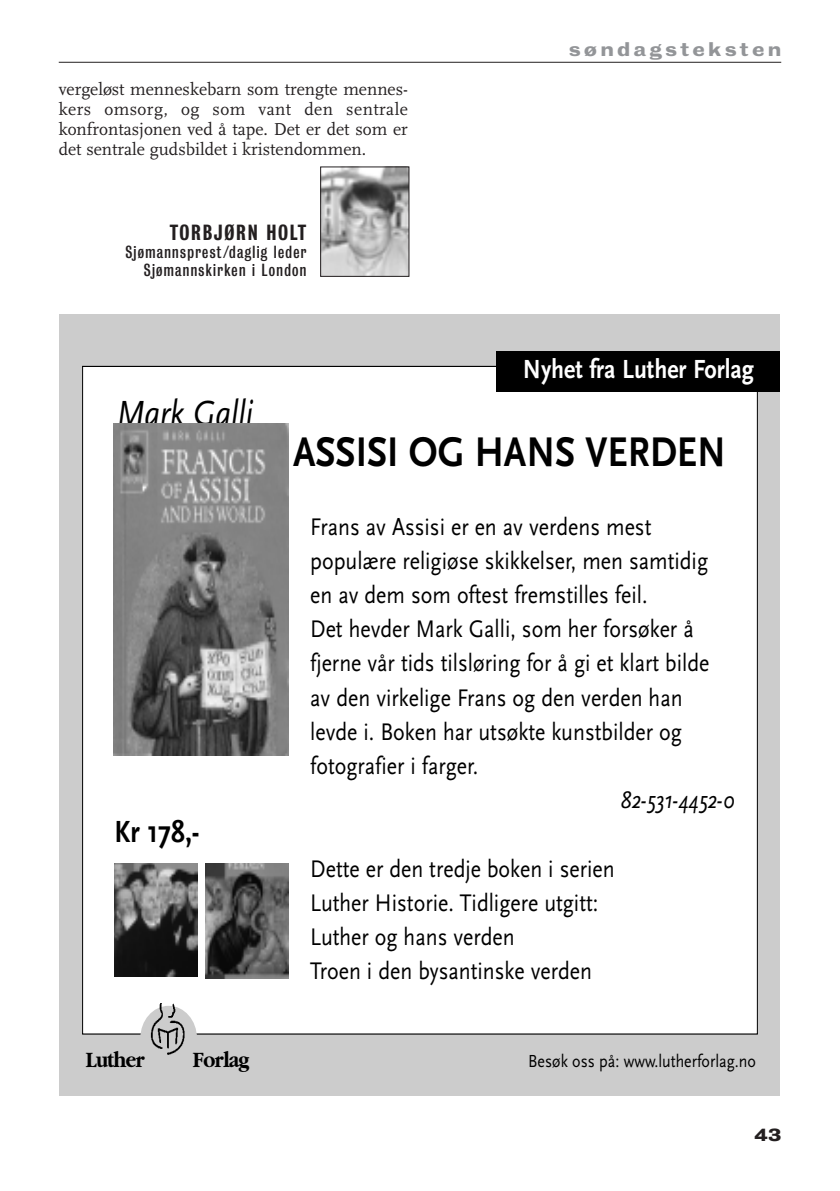
<style>
.page{position:relative;width:840px;height:1191px;background:#fff}
.page>*{position:absolute;margin:0;border:0;box-sizing:border-box;transform-origin:0 0}
.t1{font:43.2px "Scala Sans Bold+CEBKYI";color:#000;scale:.87 1}
.t2{font:36.4px "Scala Sans Italic+ZCVSWV";color:#000;scale:.87 1}
.t3{font:32px "Scala Sans Bold+CEBKYI";color:#000;scale:.87 1}
.t4{font:27.4px "Scala Sans Bold+CEBKYI";color:#fff;scale:.87 1}
.t5{font:25px/34.2px "Scala Sans+ATYIHD";color:#000;scale:.87 1}
.t6{font:25px "Scala Sans Italic+ZCVSWV";color:#000;scale:.87 1}
.t7{font:22.8px "Garamond Bold+GIKTUV";color:#000;scale:.87 1}
.t8{font:20px "Bureau Grotesque Three Five";letter-spacing:.085em;color:#231f20}
.t9{font:18.2px "Scala Sans+ATYIHD";color:#000;scale:.87 1}
.t10{font:18px/20px "Scala";color:#231f20;text-align:justify}
.t11{font:18px "Bureau Grotesque Seven Nine";letter-spacing:.18em;color:#939598}
.t12{font:16px/18.2px "Bureau Grotesque Three Three";letter-spacing:.08em;color:#231f20;text-align:right}
.t13{font:16px "Bureau Grotesque Seven Nine";color:#231f20}
</style>
<div class="page">
<hr style="left:59px;top:62px;width:721px;height:1px;background:#231f20">
<img style="left:322px;top:169px;width:85px;height:106px">
<div style="left:320px;top:167px;width:89px;height:110px;border:1px solid #231f20"></div>
<div style="left:60px;top:314px;width:720px;height:782px;background:#ccc"></div>
<div style="left:83px;top:367px;width:673px;height:666px;background:#fff"></div>
<div style="left:496px;top:351px;width:284px;height:40px;background:#000"></div>
<div style="left:140px;top:1005px;width:57px;height:65px;background:#ccc;border-radius:50%"></div>
<img style="left:151px;top:1003px;width:33px;height:52px">
<img style="left:114px;top:423px;width:174px;height:332px">
<img style="left:114px;top:863px;width:83px;height:113px">
<img style="left:206px;top:863px;width:82px;height:115px">
<p class="t10" style="left:59px;top:79px;width:350px">vergeløst menneskebarn som trengte mennes&shy;kers omsorg, og som vant den sentrale konfrontasjonen ved å tape. Det er det som er det sentrale gudsbildet i kristendommen.</p>
<p class="t8" style="left:170px;top:221px;width:138px">TORBJØRN HOLT</p>
<p class="t12" style="left:125px;top:243px;width:182px">Sjømannsprest/daglig leder<br>Sjømannskirken i London</p>
<p class="t11" style="left:568px;top:39px;width:214px">søndagsteksten</p>
<p class="t4" style="left:522px;top:352px;width:267px">Nyhet fra Luther Forlag</p>
<h2 class="t2" style="left:117px;top:391px;width:158px">Mark Galli</h2>
<h1 class="t1" style="left:117px;top:426px;width:701px">FRANS AV ASSISI OG HANS VERDEN</h1>
<p class="t3" style="left:114px;top:812px;width:99px">Kr 178,-</p>
<p class="t7" style="left:86px;top:1045px;width:69px">Luther</p>
<p class="t7" style="left:193px;top:1045px;width:66px">Forlag</p>
<p class="t5" style="left:310px;top:509px;width:460px">Frans av Assisi er en av verdens mest populære religiøse skikkelser, men samtidig en av dem som oftest fremstilles feil.<br>Det hevder Mark Galli, som her forsøker å fjerne vår tids tilsløring for å gi et klart bilde av den virkelige Frans og den verden han levde i. Boken har utsøkte kunstbilder og fotografier i farger.</p>
<p class="t6" style="left:620px;top:785px;width:133px">82-531-4452-0</p>
<p class="t5" style="left:310px;top:851px;width:351px">Dette er den tredje boken i serien<br>Luther Historie. Tidligere utgitt:<br>Luther og hans verden<br>Troen i den bysantinske verden</p>
<p class="t9" style="left:528px;top:1049px;width:263px">Besøk oss på: www.lutherforlag.no</p>
<p class="t13" style="left:754px;top:1126px;width:28px">43</p>
</div>
